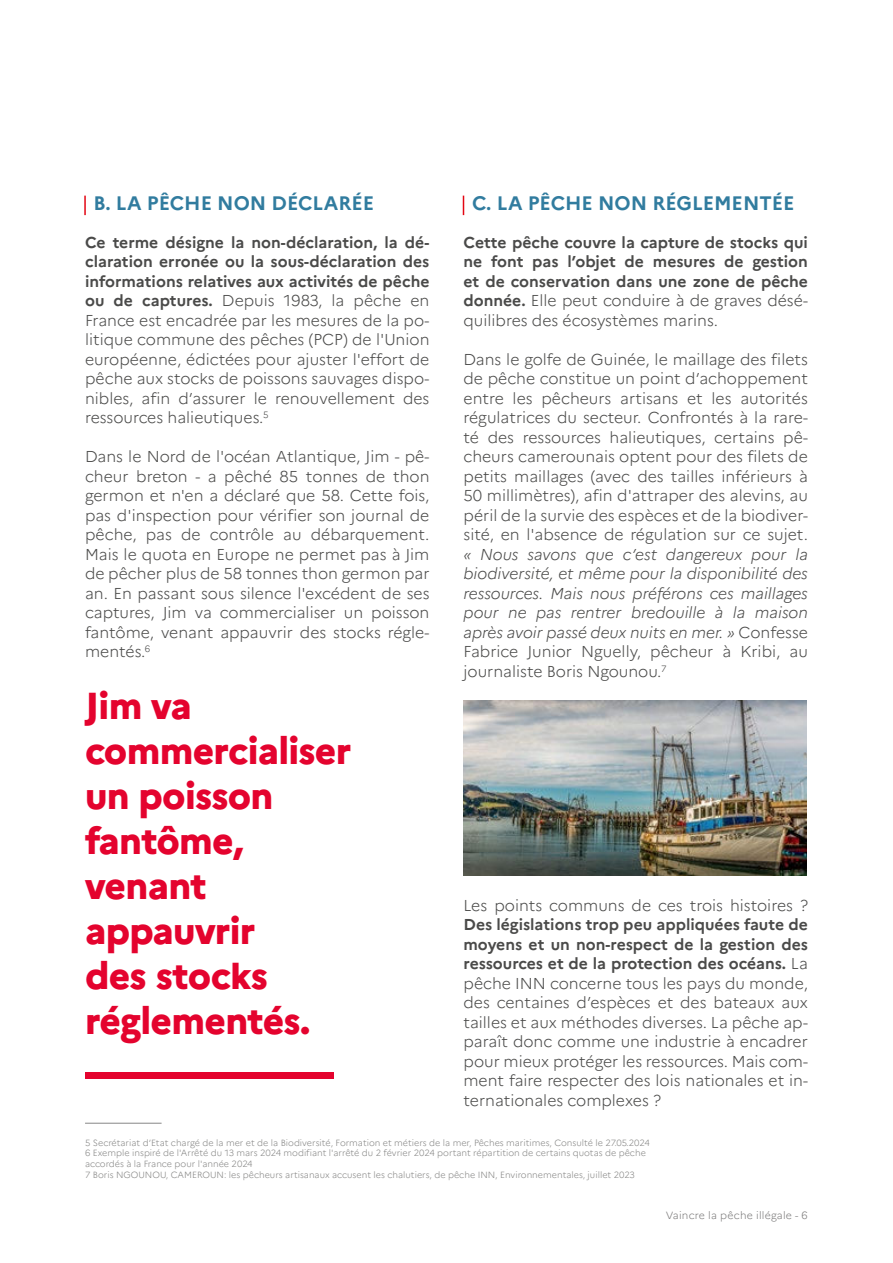
<style>
.page{position:relative;width:893px;height:1263px;background:#fff}
.page>*{position:absolute;margin:0;border:0;box-sizing:border-box;transform-origin:0 0}
.t1{font:800 37.5px/45px "Marianne";letter-spacing:-.02em;color:#e4032e}
.t2{font:700 19.5px "Marianne";color:#317c9f}
.t3{font:300 15.75px/19.5px "Marianne";color:#4a4a49;text-align:justify}
.t4{font:italic 300 15.75px/19.5px "Marianne";color:#4a4a49;text-align:justify}
.t5{font:700 15.75px/19.5px "Marianne";color:#4a4a49;text-align:justify}
.t6{font:300 10.5px "Marianne";letter-spacing:.02em;color:#7c7b7b}
.t7{font:300 9px/10.8px "Marianne";color:#878786}
.s1{font-weight:700}
.s2{font-weight:300}
.s3{font-style:normal}
</style>
<div class="page">
<svg style="left:84px;top:196px;width:2px;height:19px"></svg>
<hr style="left:85px;top:1123px;width:77px;height:1px;background:#878786">
<div style="left:85px;top:1072px;width:249px;height:7px;background:#e4032e"></div>
<svg style="left:463px;top:196px;width:1px;height:19px"></svg>
<img style="left:463px;top:700px;width:344px;height:176px">
<p class="t2" style="left:94px;top:193px;width:282px">B. LA PÊCHE NON DÉCLARÉE</p>
<p class="t3" style="left:85px;top:233px;width:346px"><span class="s1">Ce terme désigne la non-déclaration, la dé&shy;claration erronée ou la sous-déclaration des informations relatives aux activités de pêche ou de captures.</span> Depuis 1983, la pêche en France est encadrée par les mesures de la po&shy;litique commune des pêches (PCP) de l'Union européenne, édictées pour ajuster l'effort de pêche aux stocks de poissons sauvages dispo&shy;nibles, afin d’assurer le renouvellement des ressources halieutiques.<sup>5</sup></p>
<p class="t3" style="left:85px;top:447px;width:346px">Dans le Nord de l'océan Atlantique, Jim - pê&shy;cheur breton - a pêché 85 tonnes de thon germon et n'en a déclaré que 58. Cette fois, pas d'inspection pour vérifier son journal de pêche, pas de contrôle au débarquement.<br>Mais le quota en Europe ne permet pas à Jim de pêcher plus de 58 tonnes thon germon par an. En passant sous silence l'excédent de ses captures, Jim va commercialiser un poisson fantôme, venant appauvrir des stocks régle&shy;mentés.<sup>6</sup></p>
<h1 class="t1" style="left:85px;top:684px;width:268px">Jim va commercialiser un poisson fantôme, venant appauvrir<br>des stocks réglementés.</h1>
<p class="t2" style="left:472px;top:193px;width:324px">C. LA PÊCHE NON RÉGLEMENTÉE</p>
<p class="t5" style="left:463px;top:233px;width:346px">Cette pêche couvre la capture de stocks qui ne font pas l’objet de mesures de gestion et de conservation dans une zone de pêche donnée. <span class="s2">Elle peut conduire à de graves désé&shy;quilibres des écosystèmes marins.</span></p>
<p class="t3" style="left:463px;top:350px;width:346px">Dans le golfe de Guinée, le maillage des filets de pêche constitue un point d’achoppement entre les pêcheurs artisans et les autorités régulatrices du secteur. Confrontés à la rare&shy;té des ressources halieutiques, certains pê&shy;cheurs camerounais optent pour des filets de petits maillages (avec des tailles inférieurs à 50 millimètres), afin d'attraper des alevins, au péril de la survie des espèces et de la biodiver&shy;sité, en l'absence de régulation sur ce sujet.</p>
<p class="t4" style="left:463px;top:546px;width:346px">« Nous savons que c’est dangereux pour la biodiversité, et même pour la disponibilité des ressources. Mais nous préférons ces maillages pour ne pas rentrer bredouille à la maison après avoir passé deux nuits en mer. » <span class="s3">Confesse Fabrice Junior Nguelly, pêcheur à Kribi, au journaliste Boris Ngounou.</span><sup>7</sup></p>
<p class="t3" style="left:463px;top:896px;width:346px">Les points communs de ces trois histoires ?</p>
<p class="t3" style="left:463px;top:915px;width:346px"><span class="s1">Des législations trop peu appliquées faute de moyens et un non-respect de la gestion des ressources et de la protection des océans.</span> La pêche INN concerne tous les pays du monde, des centaines d’espèces et des bateaux aux tailles et aux méthodes diverses. La pêche ap&shy;paraît donc comme une industrie à encadrer pour mieux protéger les ressources. Mais com&shy;ment faire respecter des lois nationales et in&shy;ternationales complexes ?</p>
<p class="t7" style="left:85px;top:1137px;width:566px">5 Secrétariat d’Etat chargé de la mer et de la Biodiversité, Formation et métiers de la mer, Pêches maritimes, Consulté le 27.05.2024<br>6 Exemple inspiré de l'Arrêté du 13 mars 2024 modifiant l'arrêté du 2 février 2024 portant répartition de certains quotas de pêche accordés à la France pour l'année 2024<br>7 Boris NGOUNOU, CAMEROUN: les pêcheurs artisanaux accusent les chalutiers, de pêche INN, Environnementales, juillet 2023</p>
<p class="t6" style="left:666px;top:1209px;width:144px">Vaincre la pêche illégale - 6</p>
</div>
